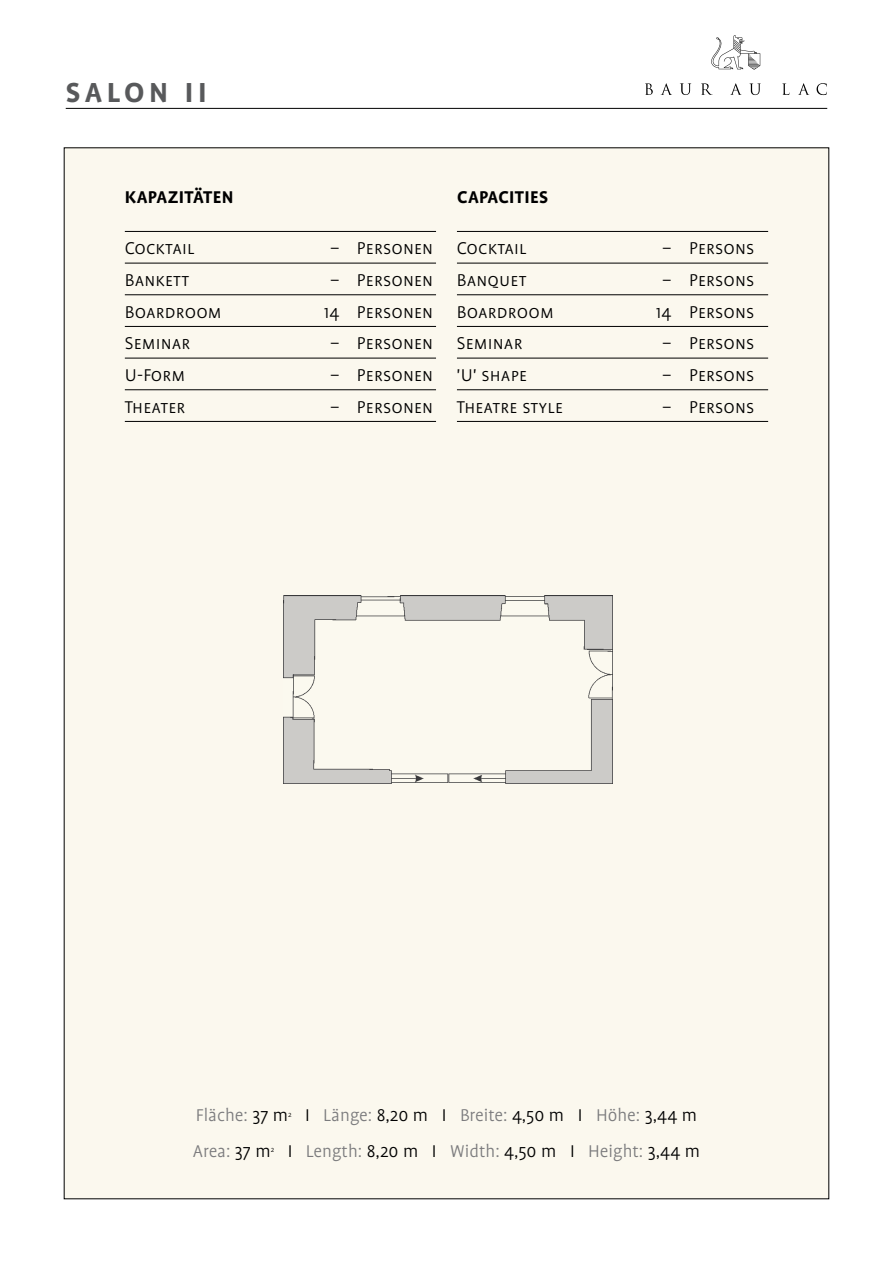
<style>
.page{position:relative;width:893px;height:1263px;background:#fff}
.page>*{position:absolute;margin:0;border:0;box-sizing:border-box;transform-origin:0 0}
.t1{font:700 31.5px "Profile OT";letter-spacing:.15em;color:#58595b}
.t2{font:300 19.5px "Profile OT";letter-spacing:.01em;color:#000}
.t3{font:300 19.5px "Profile OT";color:#7b7b7d}
.t4{font:700 19.5px "Profile OT";letter-spacing:.02em;color:#000}
.t5{font:300 7.95px "Profile OT";color:#000}
.s1{color:#000}
.s2{color:#7b7b7d}
</style>
<div class="page">
<div style="left:64px;top:148px;width:765px;height:1051px;background:#fbf8ee"></div>
<img style="left:284px;top:595px;width:328px;height:188px">
<hr style="left:66px;top:108px;width:761px;height:1px;background:#000">
<hr style="left:125px;top:231px;width:311px;height:1px;background:#000">
<hr style="left:125px;top:263px;width:311px;height:1px;background:#000">
<hr style="left:125px;top:294px;width:311px;height:1px;background:#000">
<hr style="left:125px;top:326px;width:311px;height:1px;background:#000">
<hr style="left:125px;top:358px;width:311px;height:1px;background:#000">
<hr style="left:125px;top:389px;width:311px;height:1px;background:#000">
<hr style="left:125px;top:421px;width:311px;height:1px;background:#000">
<hr style="left:457px;top:231px;width:311px;height:1px;background:#000">
<hr style="left:457px;top:263px;width:311px;height:1px;background:#000">
<hr style="left:457px;top:294px;width:311px;height:1px;background:#000">
<hr style="left:457px;top:326px;width:311px;height:1px;background:#000">
<hr style="left:457px;top:358px;width:311px;height:1px;background:#000">
<hr style="left:457px;top:389px;width:311px;height:1px;background:#000">
<hr style="left:457px;top:421px;width:311px;height:1px;background:#000">
<img style="left:645px;top:35px;width:181px;height:61px">
<h1 class="t1" style="left:66px;top:75px;width:142px">SALON II</h1>
<p class="t4" style="left:125px;top:186px;width:110px">KAPAZITÄTEN</p>
<p class="t2" style="left:125px;top:238px;width:71px">Cocktail</p>
<p class="t2" style="left:330px;top:238px;width:104px">– Personen</p>
<p class="t2" style="left:125px;top:269px;width:66px">Bankett</p>
<p class="t2" style="left:330px;top:269px;width:104px">– Personen</p>
<p class="t2" style="left:125px;top:301px;width:98px">Boardroom</p>
<p class="t2" style="left:324px;top:301px;width:111px">14 Personen</p>
<p class="t2" style="left:125px;top:333px;width:67px">Seminar</p>
<p class="t2" style="left:330px;top:333px;width:104px">– Personen</p>
<p class="t2" style="left:125px;top:364px;width:62px">U-Form</p>
<p class="t2" style="left:330px;top:364px;width:104px">– Personen</p>
<p class="t2" style="left:125px;top:396px;width:62px">Theater</p>
<p class="t2" style="left:330px;top:396px;width:104px">– Personen</p>
<p class="t4" style="left:457px;top:186px;width:91px">CAPACITIES</p>
<p class="t2" style="left:457px;top:238px;width:71px">Cocktail</p>
<p class="t2" style="left:662px;top:238px;width:94px">– Persons</p>
<p class="t2" style="left:457px;top:269px;width:71px">Banquet</p>
<p class="t2" style="left:662px;top:269px;width:94px">– Persons</p>
<p class="t2" style="left:457px;top:301px;width:98px">Boardroom</p>
<p class="t2" style="left:656px;top:301px;width:100px">14 Persons</p>
<p class="t2" style="left:457px;top:333px;width:67px">Seminar</p>
<p class="t2" style="left:662px;top:333px;width:94px">– Persons</p>
<p class="t2" style="left:457px;top:364px;width:72px">'U' shape</p>
<p class="t2" style="left:662px;top:364px;width:94px">– Persons</p>
<p class="t2" style="left:457px;top:396px;width:107px">Theatre style</p>
<p class="t2" style="left:662px;top:396px;width:94px">– Persons</p>
<p class="t3" style="left:196px;top:1104px;width:94px">Fläche: <span class="s1">37 m</span></p>
<p class="t5" style="left:288px;top:1110px;width:5px">2</p>
<p class="t2" style="left:305px;top:1104px;width:393px">I <span class="s2">Länge:</span> 8,20 m I <span class="s2">Breite:</span> 4,50 m I <span class="s2">Höhe:</span> 3,44 m</p>
<p class="t3" style="left:193px;top:1140px;width:79px">Area: <span class="s1">37 m</span></p>
<p class="t5" style="left:271px;top:1145px;width:5px">2</p>
<p class="t3" style="left:288px;top:1140px;width:414px"><span class="s1">I</span> Length: <span class="s1">8,20 m I</span> Width: <span class="s1">4,50 m I</span> Height: <span class="s1">3,44 m</span></p>
</div>
